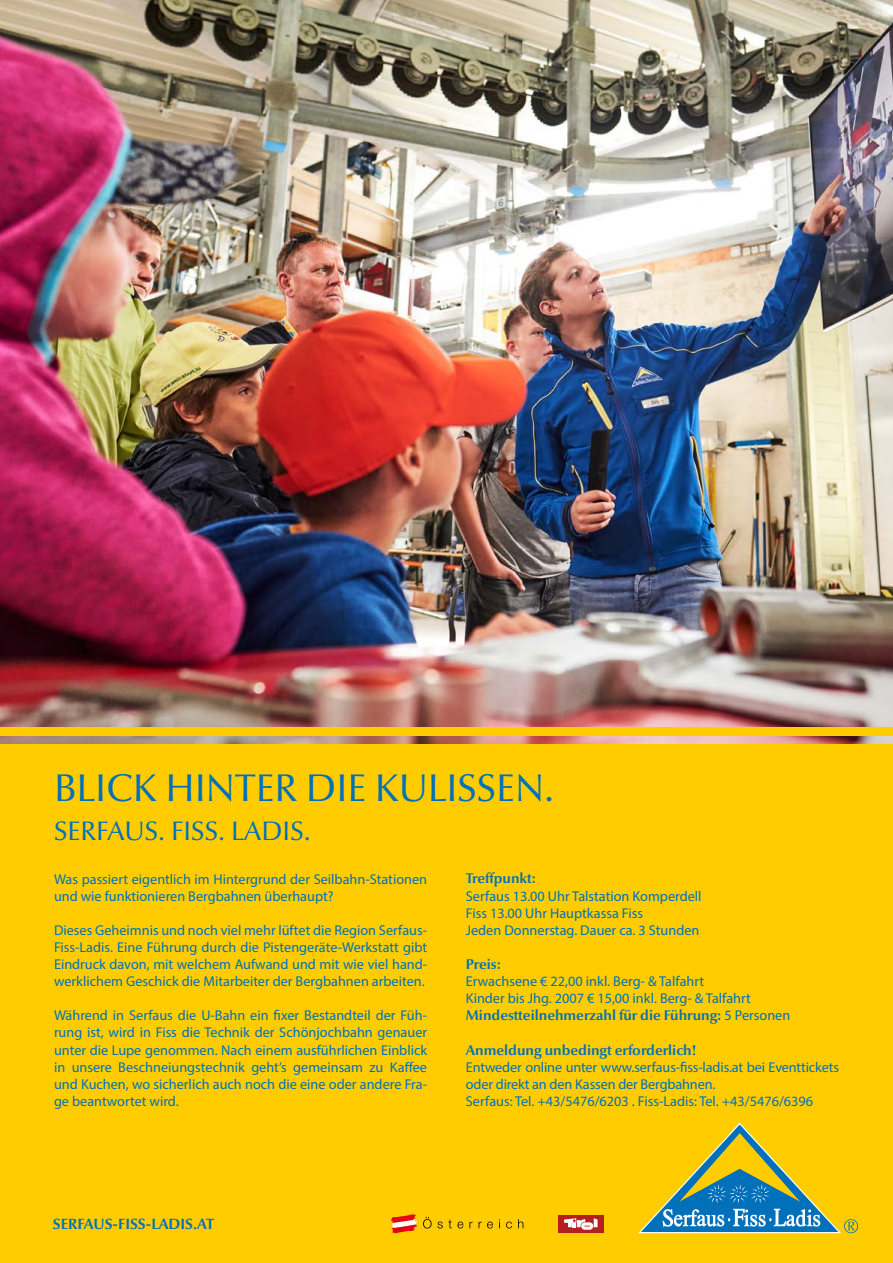
<style>
.page{position:relative;width:893px;height:1263px;background:#fff}
.page>*{position:absolute;margin:0;border:0;box-sizing:border-box;transform-origin:0 0}
.t1{font:39px "Optima Nova LT Pro";color:#0070ba}
.t2{font:27px "Optima Nova LT Pro";color:#0070ba}
.t3{font:700 15px "Optima Nova LT Pro";color:#0070ba}
.t4{font:14.25px/17.1px "Myriad Pro";color:#0070ba}
.t5{font:700 14.25px "Optima Nova LT Pro";color:#0070ba}
.s1{font-family:"Myriad Pro";font-weight:400}
</style>
<div class="page">
<img style="left:0;top:0;width:893px;height:744px">
<div style="left:0;top:744px;width:893px;height:519px;background:#fc0"></div>
<div style="left:0;top:727px;width:893px;height:9px;background:#fc0"></div>
<div style="left:558px;top:1215px;width:45px;height:17px;background:#b51f1f"></div>
<svg style="left:564px;top:1218px;width:34px;height:12px"></svg>
<svg style="left:638px;top:1122px;width:220px;height:112px"></svg>
<svg style="left:423px;top:1217px;width:40px;height:11px"></svg>
<svg style="left:469px;top:1221px;width:4px;height:7px"></svg>
<svg style="left:479px;top:1221px;width:14px;height:7px"></svg>
<svg style="left:506px;top:1221px;width:6px;height:7px"></svg>
<svg style="left:518px;top:1219px;width:5px;height:9px"></svg>
<svg style="left:391px;top:1214px;width:26px;height:19px"></svg>
<h1 class="t1" style="left:54px;top:763px;width:502px">BLICK HINTER DIE KULISSEN.</h1>
<h2 class="t2" style="left:54px;top:814px;width:258px">SERFAUS. FISS. LADIS.</h2>
<p class="t4" style="left:54px;top:870px;width:375px">Was passiert eigentlich im Hintergrund der Seilbahn-Stationen und wie funktionieren Bergbahnen überhaupt?</p>
<p class="t4" style="left:54px;top:921px;width:375px;text-align:justify">Dieses Geheimnis und noch viel mehr lüftet die Region Serfaus-Fiss-Ladis. Eine Führung durch die Pistengeräte-Werkstatt gibt Eindruck davon, mit welchem Aufwand und mit wie viel hand&shy;werklichem Geschick die Mitarbeiter der Bergbahnen arbeiten.</p>
<p class="t4" style="left:54px;top:1007px;width:375px;text-align:justify">Während in Serfaus die U-Bahn ein fixer Bestandteil der Füh&shy;rung ist, wird in Fiss die Technik der Schönjochbahn genauer unter die Lupe genommen. Nach einem ausführlichen Einblick in unsere Beschneiungstechnik geht’s gemeinsam zu Kaffee und Kuchen, wo sicherlich auch noch die eine oder andere Fra&shy;ge beantwortet wird.</p>
<p class="t5" style="left:466px;top:870px;width:72px">Treffpunkt:</p>
<p class="t4" style="left:466px;top:887px;width:237px">Serfaus 13.00 Uhr Talstation Komperdell<br>Fiss 13.00 Uhr Hauptkassa Fiss<br>Jeden Donnerstag. Dauer ca. 3 Stunden</p>
<p class="t5" style="left:466px;top:955px;width:37px">Preis:</p>
<p class="t4" style="left:466px;top:972px;width:287px">Erwachsene € 22,00 inkl. Berg- &amp; Talfahrt<br>Kinder bis Jhg. 2007 € 15,00 inkl. Berg- &amp; Talfahrt</p>
<p class="t5" style="left:466px;top:1006px;width:326px">Mindestteilnehmerzahl für die Führung: <span class="s1">5 Personen</span></p>
<p class="t5" style="left:466px;top:1041px;width:232px">Anmeldung unbedingt erforderlich!</p>
<p class="t4" style="left:466px;top:1058px;width:375px">Entweder online unter www.serfaus-fiss-ladis.at bei Eventtickets oder direkt an den Kassen der Bergbahnen.<br>Serfaus: Tel. +43/5476/6203 . Fiss-Ladis: Tel. +43/5476/6396</p>
<p class="t3" style="left:53px;top:1215px;width:163px">SERFAUS-FISS-LADIS.AT</p>
</div>
